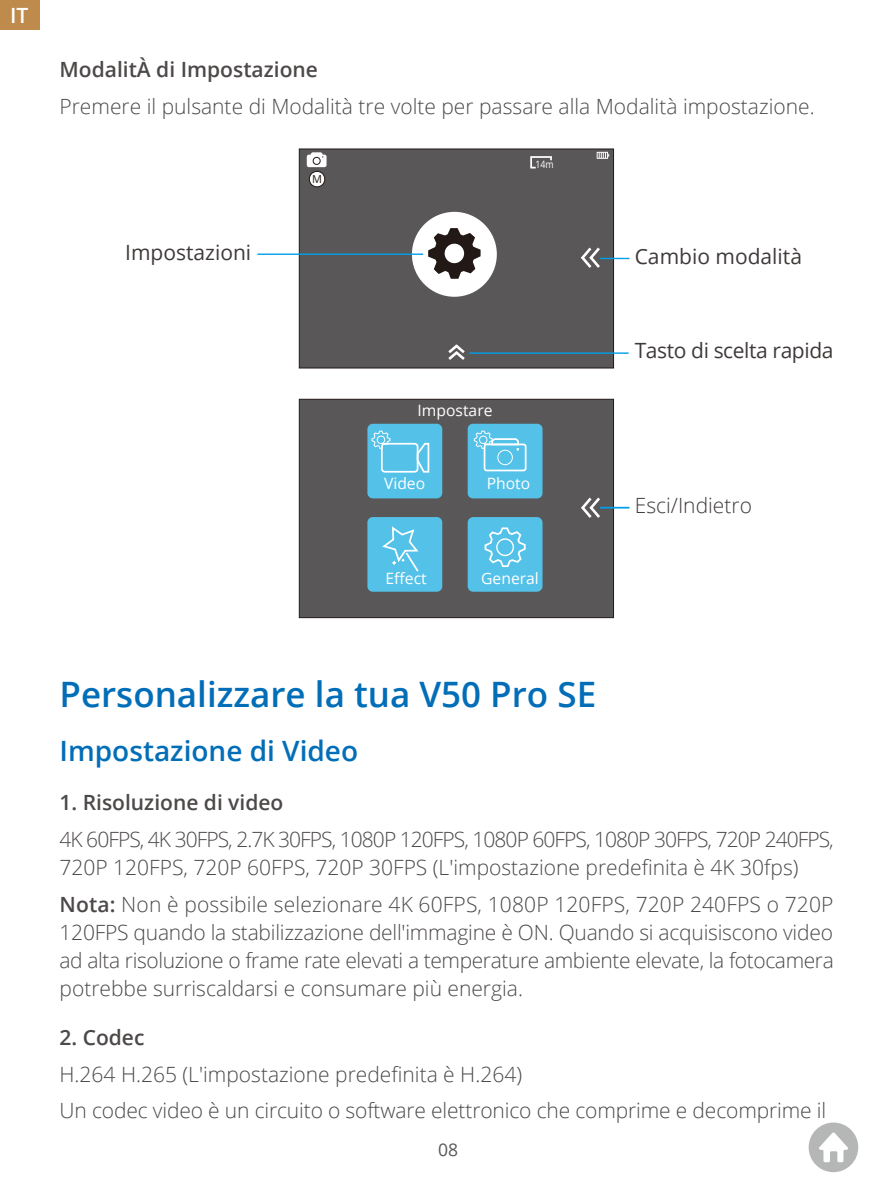
<style>
.page{position:relative;width:893px;height:1191px;background:#fff}
.page>*{position:absolute;margin:0;border:0;box-sizing:border-box;transform-origin:0 0}
.t1{font:600 35px "Open Sans";color:#036eb8}
.t2{font:600 28px "Open Sans";color:#036eb8}
.t3{font:300 21px/28px "Open Sans";color:#4c4948;text-align:justify}
.t4{font:300 21px/28px "Open Sans";letter-spacing:-.045em;color:#4c4948}
.t5{font:600 21px "Open Sans";color:#4c4948}
.t6{font:21px "Open Sans";color:#3e3a39}
.t7{font:21px "Open Sans";letter-spacing:-.02em;color:#3e3a39}
.t8{font:300 21px "Open Sans";color:#3e3a39}
.t9{font:600 21px "Open Sans";color:#fff}
.t10{font:17.5px "Open Sans";color:#595757}
.t11{font:15.75px "Open Sans";color:#fff}
.t12{font:10.85px "Open Sans";color:#221815}
.t13{font:10.15px "Open Sans";color:#fff;scale:.86 1}
.s1{font-weight:600}
</style>
<div class="page">
<div style="left:299px;top:399px;width:315px;height:219px;background:#595757;border:1px solid #221815"></div>
<div style="left:367px;top:424px;width:75px;height:74px;background:#53c1e8;border-radius:5px"></div>
<div style="left:468px;top:424px;width:74px;height:74px;background:#53c1e8;border-radius:5px"></div>
<div style="left:367px;top:517px;width:75px;height:75px;background:#53c1e8;border-radius:5px"></div>
<div style="left:468px;top:517px;width:74px;height:75px;background:#53c1e8;border-radius:6px"></div>
<div style="left:484px;top:443px;width:42px;height:28px;border:2px solid #fff;border-radius:2px"></div>
<div style="left:497px;top:450px;width:16px;height:15px;border:1px solid #fff;border-radius:7px"></div>
<svg style="left:484px;top:527px;width:42px;height:41px"></svg>
<div style="left:496px;top:538px;width:18px;height:18px;border:1px solid #fff;border-radius:8px"></div>
<div style="left:381px;top:443px;width:37px;height:29px;border:2px solid #fff;border-radius:3px"></div>
<svg style="left:415px;top:442px;width:15px;height:31px"></svg>
<svg style="left:371px;top:430px;width:20px;height:19px"></svg>
<svg style="left:382px;top:526px;width:37px;height:46px"></svg>
<svg style="left:473px;top:430px;width:46px;height:20px"></svg>
<svg style="left:581px;top:495px;width:48px;height:26px"></svg>
<div style="left:299px;top:149px;width:315px;height:219px;background:#595757;border:1px solid #221815"></div>
<div style="left:597px;top:152px;width:11px;height:7px;border:1px solid #fff"></div>
<svg style="left:599px;top:152px;width:10px;height:6px"></svg>
<div style="left:309px;top:171px;width:16px;height:16px;background:#fff;border-radius:7px"></div>
<div style="left:309px;top:171px;width:16px;height:16px;border:1px solid #221815;border-radius:7px"></div>
<svg style="left:448px;top:344px;width:17px;height:16px"></svg>
<svg style="left:530px;top:156px;width:22px;height:13px"></svg>
<div style="left:307px;top:155px;width:20px;height:12px;background:#fff;border-radius:2px"></div>
<div style="left:311px;top:152px;width:12px;height:5px;background:#fff;border-radius:2px"></div>
<div style="left:313px;top:157px;width:8px;height:8px;border:1px solid #221815;border-radius:3px"></div>
<svg style="left:581px;top:245px;width:48px;height:26px"></svg>
<hr style="left:469px;top:352px;width:160px;height:2px;background:#00a0e9">
<div style="left:412px;top:212px;width:85px;height:85px;background:#fff;border-radius:42px"></div>
<hr style="left:257px;top:253px;width:166px;height:2px;background:#00a0e9">
<svg style="left:428px;top:228px;width:53px;height:51px"></svg>
<div style="left:444px;top:243px;width:21px;height:21px;background:#fff;border-radius:11px"></div>
<div style="left:443px;top:242px;width:23px;height:23px;border:2px solid #221815;border-radius:11px"></div>
<svg style="left:809px;top:1122px;width:49px;height:50px"></svg>
<div style="left:0;top:0;width:40px;height:30px;background:#be8b4c"></div>
<p class="t9" style="left:10px;top:1px;width:20px">IT</p>
<p class="t5" style="left:60px;top:55px;width:260px">ModalitÀ di Impostazione</p>
<p class="t3" style="left:60px;top:92px;width:757px">Premere il pulsante di Modalità tre volte per passare alla Modalità impostazione.</p>
<p class="t6" style="left:125px;top:238px;width:128px">Impostazioni</p>
<p class="t12" style="left:312px;top:171px;width:11px">M</p>
<p class="t13" style="left:535px;top:157px;width:23px">14m</p>
<p class="t11" style="left:418px;top:400px;width:76px">Impostare</p>
<p class="t11" style="left:384px;top:473px;width:43px">Video</p>
<p class="t11" style="left:487px;top:473px;width:45px">Photo</p>
<p class="t11" style="left:386px;top:568px;width:43px">Effect</p>
<p class="t11" style="left:481px;top:568px;width:59px">General</p>
<p class="t6" style="left:635px;top:242px;width:169px">Cambio modalità</p>
<p class="t7" style="left:635px;top:336px;width:200px">Tasto di scelta rapida</p>
<p class="t8" style="left:635px;top:491px;width:119px">Esci/Indietro</p>
<h1 class="t1" style="left:60px;top:670px;width:538px">Personalizzare la tua V50 Pro SE</h1>
<h2 class="t2" style="left:60px;top:732px;width:300px">Impostazione di Video</h2>
<p class="t5" style="left:60px;top:788px;width:225px">1. Risoluzione di video</p>
<p class="t4" style="left:60px;top:825px;width:776px">4K 60FPS, 4K 30FPS, 2.7K 30FPS, 1080P 120FPS, 1080P 60FPS, 1080P 30FPS, 720P 240FPS,<br>720P 120FPS, 720P 60FPS, 720P 30FPS (L'impostazione predefinita è 4K 30fps)</p>
<p class="t3" style="left:60px;top:889px;width:776px"><span class="s1">Nota:</span> Non è possibile selezionare 4K 60FPS, 1080P 120FPS, 720P 240FPS o 720P 120FPS quando la stabilizzazione dell'immagine è ON. Quando si acquisiscono video ad alta risoluzione o frame rate elevati a temperature ambiente elevate, la fotocamera potrebbe surriscaldarsi e consumare più energia.</p>
<p class="t5" style="left:60px;top:1022px;width:86px">2. Codec</p>
<p class="t3" style="left:60px;top:1055px;width:768px;line-height:36.8px">H.264 H.265 (L'impostazione predefinita è H.264)<br>Un codec video è un circuito o software elettronico che comprime e decomprime il</p>
<p class="t10" style="left:438px;top:1138px;width:22px">08</p>
</div>
